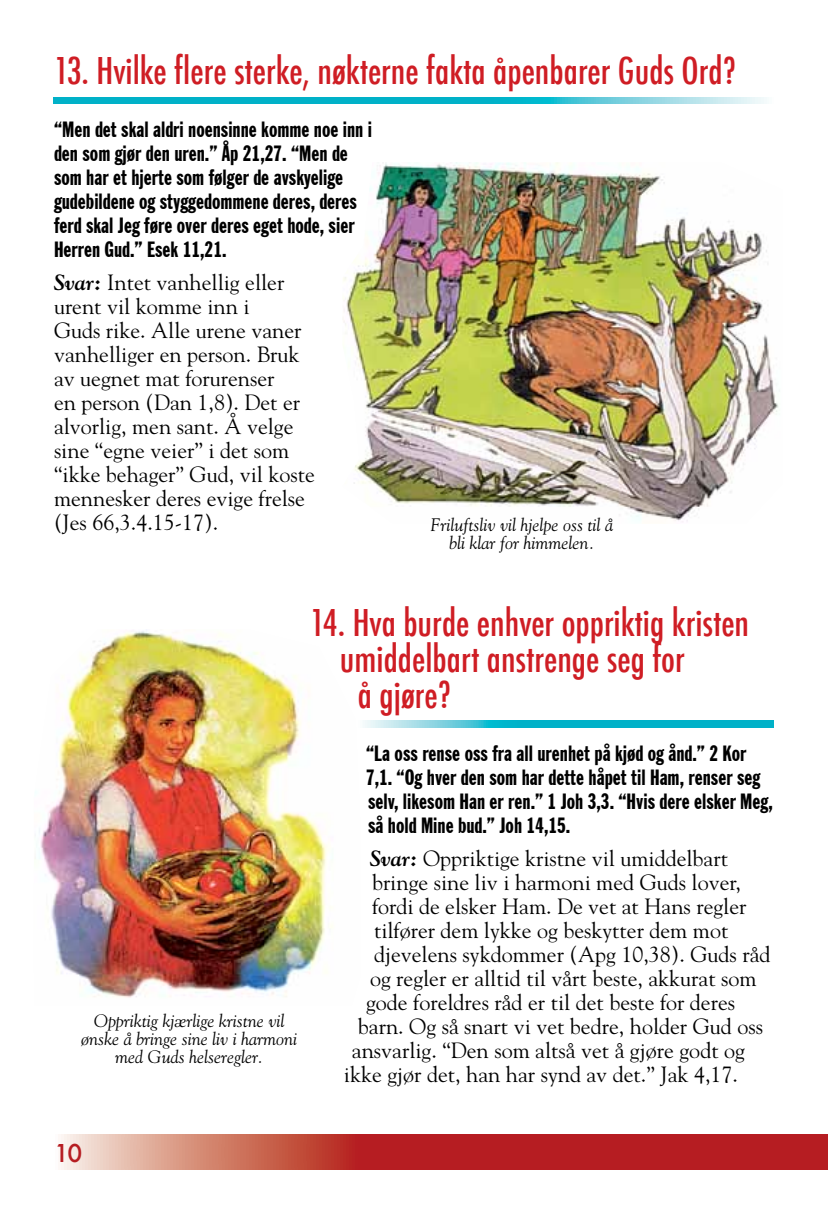
<style>
.page{position:relative;width:828px;height:1224px;background:#fff}
.page>*{position:absolute;margin:0;border:0;box-sizing:border-box;transform-origin:0 0}
.t1{font:500 condensed 36px "Futura";color:#cf1d24}
.t2{font:500 24px "Futura";color:#b61d22}
.t3{font:22px/24px "Goudy Std";color:#000}
.t4{font:extra-condensed 22px/24px "Franklin Gothic BT";color:#000}
.t5{font:italic 18px/18px "Goudy Std";color:#000;text-align:center}
.s1{font-weight:700;font-style:italic}
</style>
<div class="page">
<svg style="left:61px;top:1135px;width:767px;height:35px;background:#c24643"></svg>
<svg style="left:363px;top:721px;width:411px;height:7px;background:#2dbdd1"></svg>
<svg style="left:53px;top:97px;width:714px;height:7px;background:#2dbdd1"></svg>
<img style="left:343px;top:162px;width:437px;height:360px">
<img style="left:35px;top:630px;width:298px;height:368px">
<h1 class="t1" style="left:54px;top:48px;width:684px">13. Hvilke flere sterke, nøkterne fakta åpenbarer Guds Ord?</h1>
<p class="t4" style="left:54px;top:117px;width:320px">“Men det skal aldri noensinne komme noe inn i den som gjør den uren.” Åp 21,27. “Men de som har et hjerte som følger de avskyelige gudebildene og styggedommene deres, deres ferd skal Jeg føre over deres eget hode, sier Herren Gud.” Esek 11,21.</p>
<p class="t3" style="left:54px;top:270px;width:262px"><span class="s1">Svar:</span> Intet vanhellig eller urent vil komme inn i<br>Guds rike. Alle urene vaner vanhelliger en person. Bruk av uegnet mat forurenser<br>en person (Dan 1,8). Det er alvorlig, men sant. Å velge sine “egne veier” i det som “ikke behager” Gud, vil koste mennesker deres evige frelse (Jes 66,3.4.15-17).</p>
<p class="t5" style="left:431px;top:515px;width:184px">Friluftsliv vil hjelpe oss til å bli klar for himmelen.</p>
<p class="t5" style="left:81px;top:1011px;width:217px">Oppriktig kjærlige kristne vil ønske å bringe sine liv i harmoni med Guds helseregler.</p>
<h1 class="t1" style="left:310px;top:599px;width:441px">14. Hva burde enhver oppriktig kristen</h1>
<h1 class="t1" style="left:340px;top:635px;width:346px">umiddelbart anstrenge seg for</h1>
<h1 class="t1" style="left:358px;top:671px;width:95px">å gjøre?</h1>
<p class="t4" style="left:366px;top:741px;width:408px">“La oss rense oss fra all urenhet på kjød og ånd.” 2 Kor 7,1. “Og hver den som har dette håpet til Ham, renser seg selv, likesom Han er ren.” 1 Joh 3,3. “Hvis dere elsker Meg, så hold Mine bud.” Joh 14,15.</p>
<p class="t3" style="left:370px;top:846px;width:360px"><span class="s1">Svar:</span> Oppriktige kristne vil umiddelbart</p>
<p class="t3" style="left:372px;top:870px;width:371px">bringe sine liv i harmoni med Guds lover,</p>
<p class="t3" style="left:372px;top:894px;width:376px">fordi de elsker Ham. De vet at Hans regler</p>
<p class="t3" style="left:374px;top:918px;width:356px">tilfører dem lykke og beskytter dem mot</p>
<p class="t3" style="left:374px;top:942px;width:398px">djevelens sykdommer (Apg 10,38). Guds råd</p>
<p class="t3" style="left:370px;top:966px;width:388px">og regler er alltid til vårt beste, akkurat som</p>
<p class="t3" style="left:366px;top:990px;width:371px">gode foreldres råd er til det beste for deres</p>
<p class="t3" style="left:358px;top:1014px;width:407px">barn. Og så snart vi vet bedre, holder Gud oss</p>
<p class="t3" style="left:352px;top:1038px;width:395px">ansvarlig. “Den som altså vet å gjøre godt og</p>
<p class="t3" style="left:344px;top:1062px;width:396px">ikke gjør det, han har synd av det.” Jak 4,17.</p>
<p class="t2" style="left:54px;top:1137px;width:30px">10</p>
</div>
